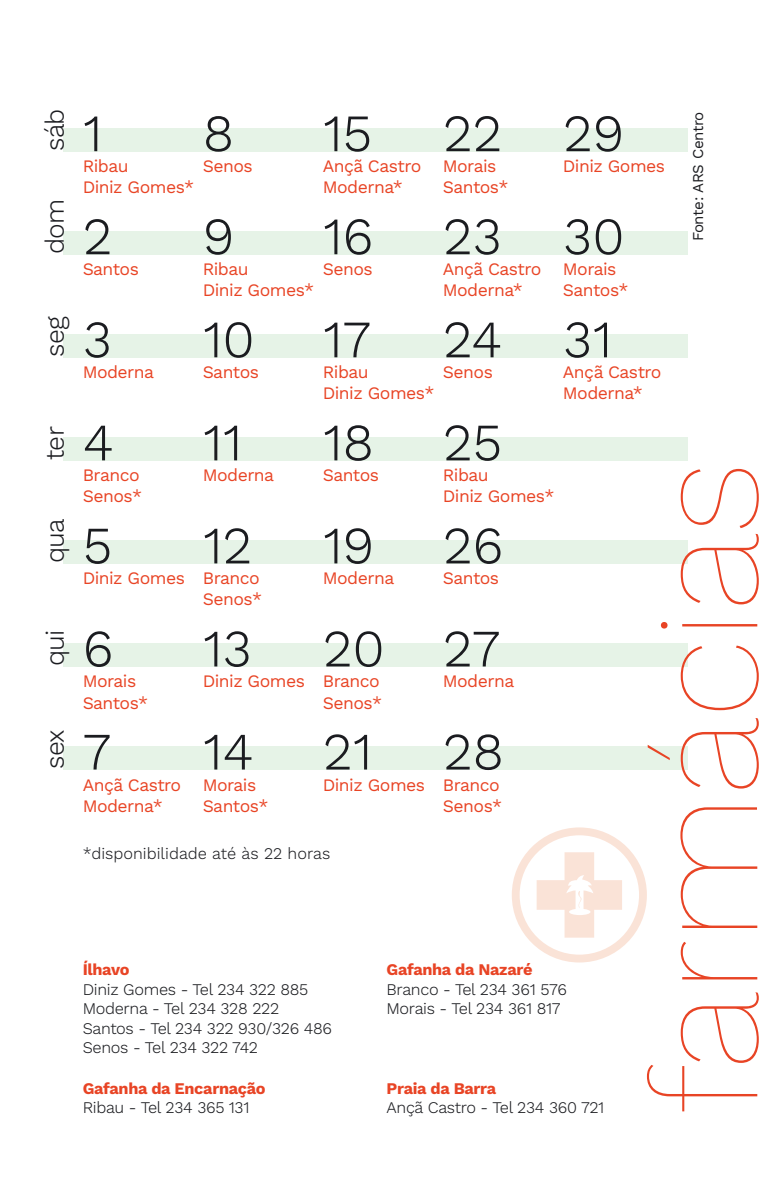
<style>
.page{position:relative;width:759px;height:1177px;background:#fff}
.page>*{position:absolute;margin:0;border:0;box-sizing:border-box;transform-origin:0 0}
.t1{font:100 150px "Work Sans";color:#e84425}
.t2{font:300 52.5px "Work Sans";color:#1b1c20}
.t3{font:300 26.25px "Work Sans";letter-spacing:-.02em;color:#1b1c20}
.t4{font:17.5px/21px "Work Sans";letter-spacing:-.03em;color:#e84425}
.t5{font:300 16.25px/19.5px "Work Sans";letter-spacing:-.02em;color:#1b1c20}
.t6{font:700 16.25px "Work Sans";letter-spacing:-.02em;color:#e84425}
.t7{font:300 16.25px "Work Sans";color:#1b1c20}
.t8{font:15px "Work Sans";letter-spacing:-.02em;color:#1b1c20}
</style>
<div class="page">
<svg style="left:512px;top:827px;width:134px;height:135px"></svg>
<div style="left:64px;top:128px;width:623px;height:23px;background:#e2f1e3"></div>
<div style="left:64px;top:231px;width:623px;height:23px;background:#e2f1e3"></div>
<div style="left:64px;top:334px;width:623px;height:23px;background:#e2f1e3"></div>
<div style="left:64px;top:437px;width:623px;height:23px;background:#e2f1e3"></div>
<div style="left:64px;top:539px;width:623px;height:24px;background:#e2f1e3"></div>
<div style="left:64px;top:642px;width:623px;height:24px;background:#e2f1e3"></div>
<div style="left:64px;top:745px;width:623px;height:24px;background:#e2f1e3"></div>
<h3 class="t3" style="left:39px;top:151px;width:44px;rotate:-90deg">sáb</h3>
<h3 class="t3" style="left:39px;top:254px;width:57px;rotate:-90deg">dom</h3>
<h3 class="t3" style="left:39px;top:357px;width:42px;rotate:-90deg">seg</h3>
<h3 class="t3" style="left:39px;top:460px;width:36px;rotate:-90deg">ter</h3>
<h3 class="t3" style="left:39px;top:563px;width:47px;rotate:-90deg">qua</h3>
<h3 class="t3" style="left:39px;top:666px;width:39px;rotate:-90deg">qui</h3>
<h3 class="t3" style="left:39px;top:769px;width:42px;rotate:-90deg">sex</h3>
<p class="t8" style="left:688px;top:241px;width:131px;rotate:-90deg">Fonte: ARS Centro</p>
<h2 class="t2" style="left:442px;top:102px;width:61px">22</h2>
<p class="t4" style="left:442px;top:156px;width:67px">Morais<br>Santos*</p>
<h2 class="t2" style="left:442px;top:205px;width:61px">23</h2>
<p class="t4" style="left:442px;top:259px;width:100px">Ançã Castro<br>Moderna*</p>
<h2 class="t2" style="left:442px;top:308px;width:61px">24</h2>
<p class="t4" style="left:442px;top:362px;width:51px">Senos</p>
<h2 class="t2" style="left:562px;top:102px;width:63px">29</h2>
<p class="t4" style="left:562px;top:156px;width:104px">Diniz Gomes</p>
<h2 class="t2" style="left:203px;top:102px;width:33px">8</h2>
<p class="t4" style="left:203px;top:156px;width:51px">Senos</p>
<h2 class="t2" style="left:83px;top:102px;width:21px">1</h2>
<p class="t4" style="left:83px;top:156px;width:113px">Ribau<br>Diniz Gomes*</p>
<h2 class="t2" style="left:83px;top:205px;width:31px">2</h2>
<p class="t4" style="left:83px;top:259px;width:58px">Santos</p>
<h2 class="t2" style="left:323px;top:102px;width:51px">15</h2>
<p class="t4" style="left:323px;top:156px;width:100px">Ançã Castro<br>Moderna*</p>
<h2 class="t2" style="left:323px;top:205px;width:52px">16</h2>
<p class="t4" style="left:323px;top:259px;width:51px">Senos</p>
<h2 class="t2" style="left:203px;top:205px;width:33px">9</h2>
<p class="t4" style="left:203px;top:259px;width:113px">Ribau<br>Diniz Gomes*</p>
<h2 class="t2" style="left:203px;top:308px;width:53px">10</h2>
<p class="t4" style="left:203px;top:362px;width:58px">Santos</p>
<h2 class="t2" style="left:562px;top:205px;width:63px">30</h2>
<p class="t4" style="left:562px;top:259px;width:67px">Morais<br>Santos*</p>
<h2 class="t2" style="left:562px;top:308px;width:51px">31</h2>
<p class="t4" style="left:562px;top:362px;width:100px">Ançã Castro<br>Moderna*</p>
<h2 class="t2" style="left:83px;top:308px;width:31px">3</h2>
<p class="t4" style="left:83px;top:362px;width:73px">Moderna</p>
<h2 class="t2" style="left:323px;top:308px;width:49px">17</h2>
<p class="t4" style="left:323px;top:362px;width:113px">Ribau<br>Diniz Gomes*</p>
<h2 class="t2" style="left:323px;top:411px;width:53px">18</h2>
<p class="t4" style="left:323px;top:465px;width:58px">Santos</p>
<h2 class="t2" style="left:442px;top:411px;width:61px">25</h2>
<p class="t4" style="left:442px;top:465px;width:113px">Ribau<br>Diniz Gomes*</p>
<h2 class="t2" style="left:442px;top:514px;width:62px">26</h2>
<p class="t4" style="left:442px;top:568px;width:58px">Santos</p>
<h2 class="t2" style="left:83px;top:411px;width:32px">4</h2>
<p class="t4" style="left:83px;top:465px;width:61px">Branco<br>Senos*</p>
<h2 class="t2" style="left:83px;top:514px;width:31px">5</h2>
<p class="t4" style="left:83px;top:568px;width:104px">Diniz Gomes</p>
<h2 class="t2" style="left:203px;top:411px;width:41px">11</h2>
<p class="t4" style="left:203px;top:465px;width:73px">Moderna</p>
<h1 class="t1" style="left:617px;top:1113px;width:653px;rotate:-90deg">farmácias</h1>
<h2 class="t2" style="left:203px;top:514px;width:51px">12</h2>
<p class="t4" style="left:203px;top:568px;width:61px">Branco<br>Senos*</p>
<h2 class="t2" style="left:203px;top:617px;width:51px">13</h2>
<p class="t4" style="left:203px;top:671px;width:104px">Diniz Gomes</p>
<h2 class="t2" style="left:323px;top:514px;width:53px">19</h2>
<p class="t4" style="left:323px;top:568px;width:73px">Moderna</p>
<h2 class="t2" style="left:83px;top:617px;width:32px">6</h2>
<p class="t4" style="left:83px;top:671px;width:67px">Morais<br>Santos*</p>
<h2 class="t2" style="left:83px;top:720px;width:30px">7</h2>
<p class="t4" style="left:83px;top:774px;width:100px">Ançã Castro<br>Moderna*</p>
<h2 class="t2" style="left:323px;top:617px;width:63px">20</h2>
<p class="t4" style="left:323px;top:671px;width:61px">Branco<br>Senos*</p>
<h2 class="t2" style="left:323px;top:720px;width:51px">21</h2>
<p class="t4" style="left:323px;top:774px;width:104px">Diniz Gomes</p>
<h2 class="t2" style="left:442px;top:617px;width:59px">27</h2>
<p class="t4" style="left:442px;top:671px;width:73px">Moderna</p>
<h2 class="t2" style="left:442px;top:720px;width:63px">28</h2>
<p class="t4" style="left:442px;top:774px;width:61px">Branco<br>Senos*</p>
<h2 class="t2" style="left:203px;top:720px;width:52px">14</h2>
<p class="t4" style="left:203px;top:774px;width:67px">Morais<br>Santos*</p>
<p class="t7" style="left:83px;top:844px;width:249px">*disponibilidade até às 22 horas</p>
<p class="t6" style="left:83px;top:960px;width:48px">Ílhavo</p>
<p class="t5" style="left:83px;top:980px;width:251px">Diniz Gomes - Tel 234 322 885<br>Moderna - Tel 234 328 222<br>Santos - Tel 234 322 930/326 486<br>Senos - Tel 234 322 742</p>
<p class="t6" style="left:83px;top:1078px;width:184px">Gafanha da Encarnação</p>
<p class="t5" style="left:83px;top:1098px;width:168px">Ribau - Tel 234 365 131</p>
<p class="t6" style="left:386px;top:960px;width:147px">Gafanha da Nazaré</p>
<p class="t5" style="left:386px;top:980px;width:182px">Branco - Tel 234 361 576<br>Morais - Tel 234 361 817</p>
<p class="t6" style="left:386px;top:1078px;width:111px">Praia da Barra</p>
<p class="t5" style="left:386px;top:1098px;width:219px">Ançã Castro - Tel 234 360 721</p>
</div>
